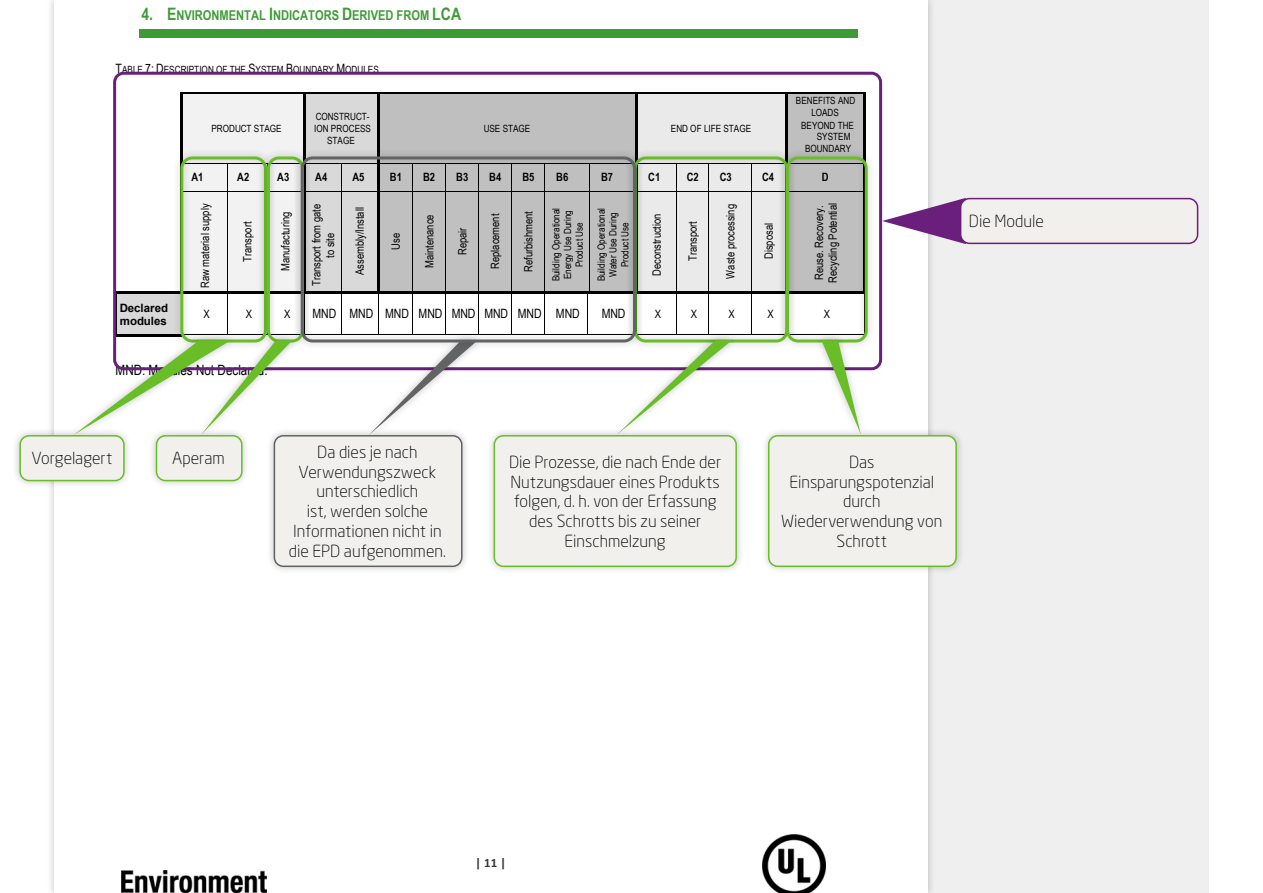
<style>
.page{position:relative;width:1263px;height:893px;background:#fff}
.page>*{position:absolute;margin:0;border:0;box-sizing:border-box;transform-origin:0 0}
.t1{font:300 16.5px/19.8px "Neo Sans Pro";color:#000;text-align:center}
.t2{font:14.25px "Arial Narrow";color:#000}
.t3{font:700 13.5px "Arial Narrow";color:#3d9b35}
.t4{font:12.9px "Arial Narrow";letter-spacing:-.005em;color:#000}
.t5{font:700 12.9px "Calibri";color:#373739}
.t6{font:11.4px/13.5px "Arial Narrow";color:#000;text-align:center}
.t7{font:700 11.4px "Arial Narrow";letter-spacing:.005em;color:#000}
.t8{font:700 11.4px/13px "Arial";letter-spacing:-.005em;color:#000}
.t9{font:9.9px/12.3px "Arial Narrow";color:#000;text-align:center}
.s1{font-size:17.1px}
.s2{font-size:12.9px}
</style>
<div class="page">
<div style="left:886px;top:0;width:323px;height:893px;background:#efeff0"></div>
<div style="left:54px;top:0;width:873px;height:893px;background:#fff"></div>
<img style="left:121px;top:870px;width:146px;height:22px">
<img style="left:763px;top:834px;width:62px;height:59px">
<div style="left:139px;top:29px;width:718px;height:8px;background:#3d9b35"></div>
<div style="left:183px;top:94px;width:120px;height:69px;background:#f2f2f2"></div>
<div style="left:305px;top:94px;width:72px;height:69px;background:#d9d9d9"></div>
<div style="left:380px;top:94px;width:255px;height:69px;background:#bfbfbf"></div>
<div style="left:637px;top:94px;width:149px;height:69px;background:#eaeaea"></div>
<div style="left:788px;top:94px;width:75px;height:13px;background:#bfbfbf"></div>
<div style="left:788px;top:107px;width:75px;height:12px;background:#bfbfbf"></div>
<div style="left:788px;top:119px;width:75px;height:12px;background:#bfbfbf"></div>
<div style="left:788px;top:131px;width:75px;height:11px;background:#bfbfbf"></div>
<div style="left:788px;top:142px;width:75px;height:13px;background:#bfbfbf"></div>
<hr style="left:183px;top:92px;width:120px;height:2px;background:#000">
<hr style="left:305px;top:92px;width:72px;height:2px;background:#000">
<hr style="left:380px;top:92px;width:255px;height:2px;background:#000">
<hr style="left:637px;top:92px;width:149px;height:2px;background:#000">
<hr style="left:788px;top:92px;width:76px;height:2px;background:#000">
<hr style="left:788px;top:94px;width:76px;height:1px;background:#bfbfbf">
<hr style="left:181px;top:95px;width:2px;height:68px;background:#000">
<hr style="left:303px;top:95px;width:2px;height:68px;background:#000">
<hr style="left:377px;top:95px;width:3px;height:68px;background:#000">
<hr style="left:635px;top:95px;width:2px;height:68px;background:#000">
<hr style="left:786px;top:95px;width:2px;height:68px;background:#000">
<hr style="left:864px;top:95px;width:2px;height:68px;background:#000">
<div style="left:117px;top:294px;width:64px;height:40px;background:#d9d9d9"></div>
<hr style="left:119px;top:292px;width:62px;height:2px;background:#000">
<svg style="left:882px;top:198px;width:84px;height:46px"></svg>
<div style="left:961px;top:199px;width:236px;height:44px;background:#f1f0ed;border-radius:9px"></div>
<div style="left:960px;top:198px;width:238px;height:46px;border:2px solid #6b1f7c;border-radius:9px"></div>
<div style="left:113px;top:72px;width:769px;height:298px;border:3px solid #6b1f7c;border-radius:9px"></div>
<div style="left:11px;top:427px;width:954px;height:148px;background:#000;opacity:.25"></div>
<div style="left:20px;top:436px;width:104px;height:45px;background:#f1f0ed;border-radius:9px"></div>
<div style="left:19px;top:435px;width:106px;height:46px;border:2px solid #69be28;border-radius:9px"></div>
<div style="left:156px;top:436px;width:86px;height:45px;background:#f1f0ed;border-radius:9px"></div>
<div style="left:156px;top:435px;width:87px;height:46px;border:2px solid #69be28;border-radius:9px"></div>
<div style="left:274px;top:436px;width:188px;height:130px;background:#f1f0ed;border-radius:9px"></div>
<div style="left:274px;top:435px;width:188px;height:132px;border:2px solid #616365;border-radius:9px"></div>
<div style="left:494px;top:436px;width:242px;height:130px;background:#f1f0ed;border-radius:9px"></div>
<div style="left:494px;top:435px;width:243px;height:132px;border:2px solid #69be28;border-radius:9px"></div>
<div style="left:769px;top:436px;width:187px;height:130px;background:#f1f0ed;border-radius:9px"></div>
<div style="left:768px;top:435px;width:189px;height:132px;border:2px solid #69be28;border-radius:9px"></div>
<div style="left:172px;top:148px;width:103px;height:202px;background:#000;opacity:.25"></div>
<div style="left:180px;top:156px;width:87px;height:186px;border:3px solid #69be28;border-radius:10px"></div>
<div style="left:259px;top:148px;width:53px;height:202px;background:#000;opacity:.25"></div>
<div style="left:267px;top:156px;width:37px;height:186px;border:3px solid #69be28;border-radius:10px"></div>
<div style="left:625px;top:148px;width:171px;height:202px;background:#000;opacity:.25"></div>
<div style="left:634px;top:156px;width:154px;height:186px;border:3px solid #69be28;border-radius:10px"></div>
<div style="left:778px;top:148px;width:98px;height:202px;background:#000;opacity:.25"></div>
<div style="left:786px;top:156px;width:82px;height:186px;border:3px solid #69be28;border-radius:10px"></div>
<div style="left:67px;top:332px;width:170px;height:109px;background:#000;opacity:.25"></div>
<div style="left:195px;top:332px;width:104px;height:109px;background:#000;opacity:.25"></div>
<svg style="left:73px;top:335px;width:219px;height:100px"></svg>
<div style="left:610px;top:332px;width:129px;height:109px;background:#000;opacity:.25"></div>
<svg style="left:616px;top:335px;width:116px;height:100px"></svg>
<div style="left:814px;top:332px;width:54px;height:109px;background:#000;opacity:.25"></div>
<svg style="left:821px;top:335px;width:44px;height:100px"></svg>
<div style="left:363px;top:332px;width:121px;height:109px;background:#000;opacity:.25"></div>
<svg style="left:369px;top:350px;width:110px;height:85px"></svg>
<div style="left:292px;top:148px;width:352px;height:202px;background:#000;opacity:.25"></div>
<div style="left:301px;top:156px;width:335px;height:186px;border:3px solid #616365;border-radius:10px"></div>
<p class="t3" style="left:141px;top:5px;width:321px"><span class="s1">4. E</span>NVIRONMENTAL <span class="s1">I</span>NDICATORS <span class="s1">D</span>ERIVED FROM <span class="s1">LCA</span></p>
<p class="t9" style="left:116px;top:63px;width:265px"><span class="s2">T</span>ABLE <span class="s2">7: D</span>ESCRIPTION OF THE <span class="s2">S</span>YSTEM <span class="s2">B</span>OUNDARY <span class="s2">M</span>ODULES</p>
<p class="t9" style="left:211px;top:122px;width:72px">PRODUCT STAGE</p>
<p class="t9" style="left:314px;top:110px;width:58px">CONSTRUCT-<br>ION PROCESS<br>STAGE</p>
<p class="t9" style="left:484px;top:122px;width:48px">USE STAGE</p>
<p class="t9" style="left:671px;top:122px;width:82px">END OF LIFE STAGE</p>
<p class="t9" style="left:796px;top:94px;width:61px">BENEFITS AND<br>LOADS<br>BEYOND THE</p>
<p class="t9" style="left:805px;top:131px;width:48px;line-height:11.6px;text-align:right">SYSTEM<br>BOUNDARY</p>
<p class="t7" style="left:191px;top:169px;width:14px">A1</p>
<p class="t7" style="left:237px;top:169px;width:14px">A2</p>
<p class="t7" style="left:277px;top:169px;width:14px">A3</p>
<p class="t7" style="left:315px;top:169px;width:14px">A4</p>
<p class="t7" style="left:352px;top:169px;width:14px">A5</p>
<p class="t7" style="left:390px;top:169px;width:14px">B1</p>
<p class="t7" style="left:423px;top:169px;width:14px">B2</p>
<p class="t7" style="left:456px;top:169px;width:14px">B3</p>
<p class="t7" style="left:489px;top:169px;width:14px">B4</p>
<p class="t7" style="left:522px;top:169px;width:14px">B5</p>
<p class="t7" style="left:556px;top:169px;width:14px">B6</p>
<p class="t7" style="left:601px;top:169px;width:14px">B7</p>
<p class="t7" style="left:648px;top:169px;width:14px">C1</p>
<p class="t7" style="left:687px;top:169px;width:14px">C2</p>
<p class="t7" style="left:720px;top:169px;width:14px">C3</p>
<p class="t7" style="left:762px;top:169px;width:14px">C4</p>
<p class="t7" style="left:822px;top:169px;width:8px">D</p>
<p class="t6" style="left:198px;top:288px;width:86px;rotate:-90deg">Raw material supply</p>
<p class="t6" style="left:812px;top:283px;width:81px;text-align:left;rotate:-90deg">Reuse. Recovery.<br>Recycling Potential</p>
<p class="t6" style="left:240px;top:262px;width:42px;rotate:-90deg">Transport</p>
<p class="t6" style="left:278px;top:271px;width:61px;rotate:-90deg">Manufacturing</p>
<p class="t6" style="left:309px;top:286px;width:84px;rotate:-90deg">Transport from gate to site</p>
<p class="t6" style="left:353px;top:275px;width:69px;rotate:-90deg">Assembly/Install</p>
<p class="t6" style="left:723px;top:279px;width:76px;rotate:-90deg">Waste processing</p>
<p class="t6" style="left:488px;top:269px;width:57px;rotate:-90deg">Replacement</p>
<p class="t6" style="left:521px;top:272px;width:62px;rotate:-90deg">Refurbishment</p>
<p class="t9" style="left:550px;top:281px;width:75px;line-height:11.7px;rotate:-90deg">Building Operational<br>Energy Use During<br>Product Use</p>
<p class="t9" style="left:595px;top:281px;width:75px;line-height:11.9px;rotate:-90deg">Building Operational<br>Water Use During<br>Product Use</p>
<p class="t6" style="left:650px;top:276px;width:64px;rotate:-90deg">Deconstruction</p>
<p class="t6" style="left:685px;top:261px;width:42px;rotate:-90deg">Transport</p>
<p class="t6" style="left:422px;top:268px;width:55px;rotate:-90deg">Maintenance</p>
<p class="t6" style="left:762px;top:259px;width:38px;rotate:-90deg">Disposal</p>
<p class="t6" style="left:455px;top:255px;width:29px;rotate:-90deg">Repair</p>
<p class="t6" style="left:389px;top:250px;width:18px;rotate:-90deg">Use</p>
<p class="t8" style="left:120px;top:302px;width:50px">Declared modules</p>
<p class="t6" style="left:203px;top:307px;width:8px">X</p>
<p class="t6" style="left:246px;top:307px;width:8px">X</p>
<p class="t6" style="left:284px;top:307px;width:8px">X</p>
<p class="t4" style="left:312px;top:304px;width:269px">MND MND MND MND MND MND MND MND</p>
<p class="t4" style="left:602px;top:304px;width:25px">MND</p>
<p class="t6" style="left:655px;top:307px;width:8px">X</p>
<p class="t6" style="left:691px;top:307px;width:8px">X</p>
<p class="t6" style="left:728px;top:307px;width:8px">X</p>
<p class="t6" style="left:767px;top:307px;width:8px">X</p>
<p class="t6" style="left:824px;top:307px;width:8px">X</p>
<p class="t2" style="left:116px;top:359px;width:153px">MND: Modules Not Declared.</p>
<p class="t1" style="left:32px;top:448px;width:82px">Vorgelagert</p>
<p class="t1" style="left:172px;top:448px;width:54px">Aperam</p>
<p class="t1" style="left:289px;top:442px;width:158px">Da dies je nach<br>Verwendungszweck unterschiedlich<br>ist, werden solche<br>Informationen nicht in die EPD aufgenommen.</p>
<p class="t1" style="left:509px;top:452px;width:214px">Die Prozesse, die nach Ende der<br>Nutzungsdauer eines Produkts folgen, d. h. von der Erfassung des Schrotts bis zu seiner<br>Einschmelzung</p>
<p class="t1" style="left:781px;top:452px;width:163px">Das<br>Einsparungspotenzial durch<br>Wiederverwendung von<br>Schrott</p>
<p class="t1" style="left:969px;top:211px;width:76px">Die Module</p>
<p class="t5" style="left:475px;top:853px;width:33px">| 11 |</p>
</div>
